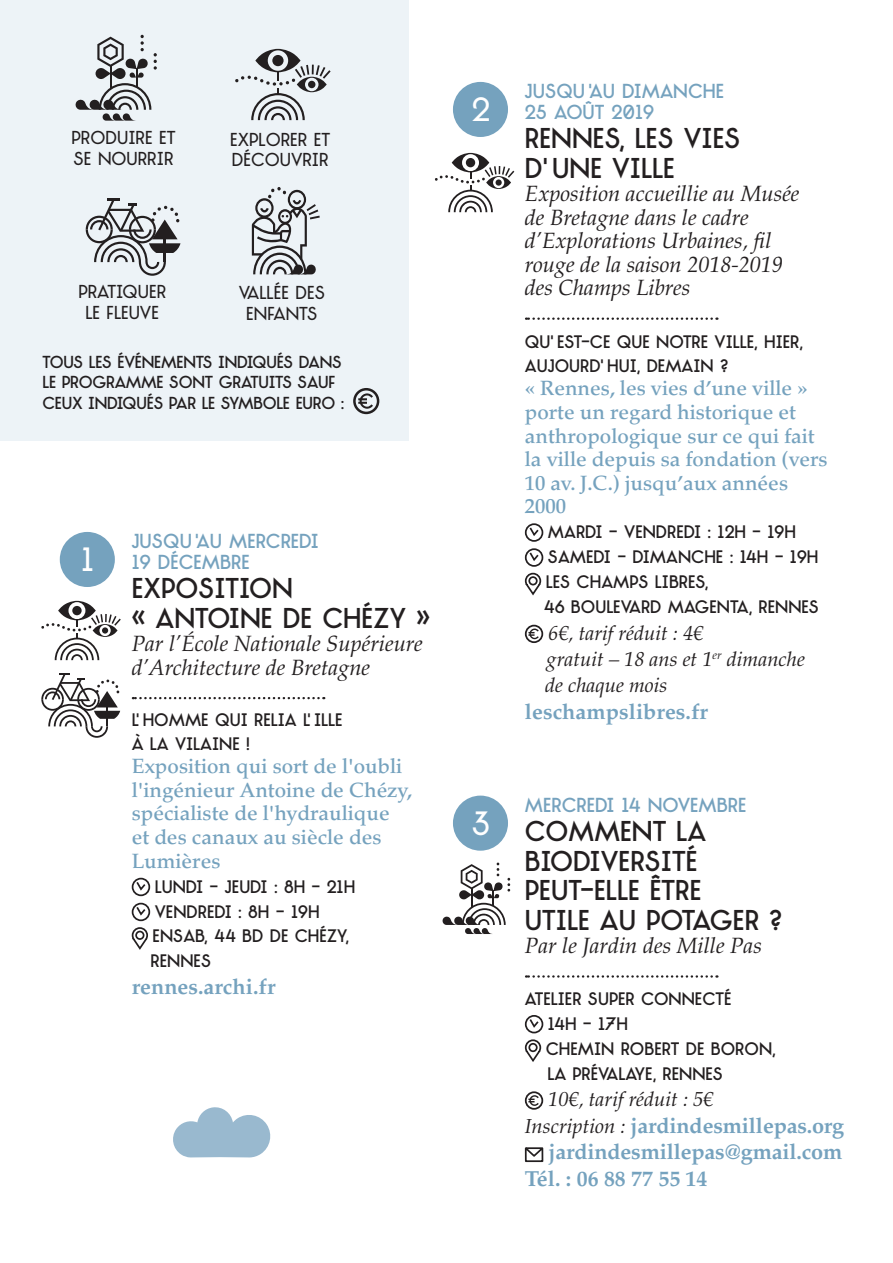
<style>
.page{position:relative;width:893px;height:1263px;background:#fff}
.page>*{position:absolute;margin:0;border:0;box-sizing:border-box;transform-origin:0 0}
.t1{font:31.8px "TJ Evolette A";color:#fff}
.t2{font:700 27px/29.4px "TJ Evolette A";color:#231f20}
.t3{font:italic 21.9px/23.4px "Palatino LT Std";color:#231f20}
.t4{font:700 21.9px "Palatino LT Std";letter-spacing:-.01em;color:#75a2be}
.t5{font:500 20.7px/23.4px "Palatino LT Std";color:#75a2be}
.t6{font:italic 20.4px/26.4px "Palatino LT Std";color:#231f20}
.t7{font:700 19.2px/20.7px "TJ Evolette A";color:#75a2be}
.t8{font:17.7px/20.7px "TJ Evolette A";color:#231f20}
.t9{font:700 17.1px/24.9px "TJ Evolette A";color:#231f20}
.t10{font:700 16.5px/20.7px "TJ Evolette A";letter-spacing:-.015em;color:#231f20}
.s1{font-weight:400;font-style:italic;font-size:20.4px;color:#231f20}
</style>
<div class="page">
<div style="left:0;top:0;width:408px;height:440px;background:#edf3f7"></div>
<svg style="left:41px;top:673px;width:79px;height:65px"></svg>
<svg style="left:235px;top:49px;width:96px;height:71px"></svg>
<svg style="left:86px;top:198px;width:94px;height:78px"></svg>
<svg style="left:75px;top:35px;width:82px;height:86px"></svg>
<svg style="left:252px;top:187px;width:68px;height:88px"></svg>
<div style="left:353px;top:388px;width:26px;height:26px;border:3px solid #231f20;border-radius:50%"></div>
<svg style="left:358px;top:393px;width:15px;height:16px"></svg>
<svg style="left:133px;top:697px;width:191px;height:2px"></svg>
<svg style="left:131px;top:877px;width:20px;height:73px"></svg>
<div style="left:60px;top:532px;width:55px;height:55px;background:#75a2be;border-radius:50%"></div>
<svg style="left:526px;top:975px;width:191px;height:3px"></svg>
<svg style="left:524px;top:1015px;width:20px;height:47px"></svg>
<div style="left:525px;top:1091px;width:18px;height:19px;border:2px solid #231f20;border-radius:50%"></div>
<svg style="left:528px;top:1095px;width:11px;height:11px"></svg>
<svg style="left:524px;top:1147px;width:20px;height:16px"></svg>
<div style="left:453px;top:795px;width:55px;height:56px;background:#75a2be;border-radius:50%"></div>
<svg style="left:41px;top:601px;width:80px;height:59px"></svg>
<svg style="left:526px;top:317px;width:191px;height:3px"></svg>
<svg style="left:524px;top:523px;width:20px;height:73px"></svg>
<div style="left:525px;top:625px;width:18px;height:18px;border:2px solid #231f20;border-radius:50%"></div>
<svg style="left:528px;top:628px;width:11px;height:11px"></svg>
<div style="left:453px;top:82px;width:55px;height:55px;background:#75a2be;border-radius:50%"></div>
<svg style="left:435px;top:153px;width:79px;height:59px"></svg>
<svg style="left:442px;top:862px;width:68px;height:72px"></svg>
<svg style="left:173px;top:1107px;width:98px;height:50px"></svg>
<p class="t8" style="left:72px;top:128px;width:105px">PRODUIRE ET<br>SE NOURRIR</p>
<p class="t8" style="left:230px;top:129px;width:101px">EXPLORER ET<br>DÉCOUVRIR</p>
<p class="t8" style="left:239px;top:283px;width:88px;text-align:center">VALLÉE DES<br>ENFANTS</p>
<p class="t10" style="left:43px;top:352px;width:303px">TOUS LES ÉVÉNEMENTS INDIQUÉS DANS<br>LE PROGRAMME SONT GRATUITS SAUF<br>CEUX INDIQUÉS PAR LE SYMBOLE EURO :</p>
<p class="t8" style="left:78px;top:282px;width:89px;text-align:center">PRATIQUER<br>LE FLEUVE</p>
<h1 class="t1" style="left:81px;top:540px;width:15px">1</h1>
<p class="t7" style="left:132px;top:531px;width:189px">JUSQU 'AU MERCREDI<br>19 DÉCEMBRE</p>
<h2 class="t2" style="left:132px;top:574px;width:300px">EXPOSITION<br>« ANTOINE DE CHÉZY »</h2>
<p class="t3" style="left:132px;top:632px;width:292px">Par l’École Nationale Supérieure d’Architecture de Bretagne</p>
<p class="t9" style="left:132px;top:708px;width:25px">L' HOMME</p>
<p class="t9" style="left:215px;top:708px;width:12px">QUI</p>
<p class="t9" style="left:254px;top:708px;width:10px">RELIA</p>
<p class="t9" style="left:303px;top:708px;width:19px">L' ILLE</p>
<p class="t9" style="left:132px;top:731px;width:54px">À LA VILAINE</p>
<p class="t9" style="left:246px;top:731px;width:5px">!</p>
<p class="t5" style="left:132px;top:755px;width:282px">Exposition qui sort de l'oubli l'ingénieur Antoine de Chézy, spécialiste de l'hydraulique<br>et des canaux au siècle des<br>Lumières</p>
<p class="t9" style="left:153px;top:874px;width:204px">LUNDI - JEUDI : 8H - 21H<br>VENDREDI : 8H - 19H<br>ENSAB</p>
<p class="t9" style="left:204px;top:924px;width:146px">, 44 BD DE CHÉZY,</p>
<p class="t9" style="left:151px;top:949px;width:11px">RENNES</p>
<p class="t4" style="left:132px;top:974px;width:145px">rennes.archi.fr</p>
<h1 class="t1" style="left:472px;top:90px;width:20px">2</h1>
<h1 class="t1" style="left:472px;top:804px;width:20px">3</h1>
<p class="t7" style="left:525px;top:81px;width:201px">JUSQU 'AU DIMANCHE<br>25 AOÛT 2019</p>
<h2 class="t2" style="left:525px;top:124px;width:217px">RENNES, LES VIES<br>D' UNE VILLE</h2>
<p class="t3" style="left:525px;top:182px;width:276px">Exposition accueillie au Musée de Bretagne dans le cadre d’Explorations Urbaines, fil rouge de la saison 2018-2019 des Champs Libres</p>
<p class="t9" style="left:525px;top:330px;width:104px">QU' EST-CE QUE</p>
<p class="t9" style="left:656px;top:330px;width:12px">NOTRE</p>
<p class="t9" style="left:715px;top:330px;width:9px">VILLE</p>
<p class="t9" style="left:754px;top:330px;width:20px">, HIER</p>
<p class="t9" style="left:799px;top:330px;width:5px">,</p>
<p class="t9" style="left:525px;top:353px;width:12px">AUJOURD</p>
<p class="t9" style="left:601px;top:353px;width:58px">' HUI , DEMAIN</p>
<p class="t9" style="left:720px;top:353px;width:10px">?</p>
<p class="t5" style="left:525px;top:377px;width:304px">« Rennes, les vies d’une ville » porte un regard historique et anthropologique sur ce qui fait la ville depuis sa fondation (vers<br>10 av. J.C.) jusqu’aux années<br>2000</p>
<p class="t9" style="left:546px;top:519px;width:274px">MARDI - VENDREDI : 12H - 19H<br>SAMEDI - DIMANCHE : 14H - 19H<br>LES</p>
<p class="t9" style="left:577px;top:569px;width:13px">CHAMPS</p>
<p class="t9" style="left:655px;top:569px;width:10px">LIBRES</p>
<p class="t9" style="left:705px;top:569px;width:5px">,</p>
<p class="t9" style="left:544px;top:594px;width:39px">46 BOULEVARD</p>
<p class="t9" style="left:668px;top:594px;width:13px">MAGENTA</p>
<p class="t9" style="left:749px;top:594px;width:21px">, RENNES</p>
<p class="t6" style="left:545px;top:620px;width:261px">6€, tarif réduit : 4€<br>gratuit – 18 ans et 1<sup>er</sup> dimanche de chaque mois</p>
<p class="t4" style="left:525px;top:699px;width:185px">leschampslibres.fr</p>
<p class="t7" style="left:525px;top:795px;width:223px">MERCREDI 14 NOVEMBRE</p>
<h2 class="t2" style="left:525px;top:817px;width:21px">COMMENT</h2>
<h2 class="t2" style="left:676px;top:817px;width:15px">LA</h2>
<h2 class="t2" style="left:525px;top:846px;width:16px">BIODIVERSITÉ<br>PEUT</h2>
<h2 class="t2" style="left:580px;top:876px;width:26px">-ELLE</h2>
<h2 class="t2" style="left:650px;top:876px;width:26px">ÊTRE</h2>
<h2 class="t2" style="left:525px;top:905px;width:14px">UTILE</h2>
<h2 class="t2" style="left:600px;top:905px;width:63px">AU POTAGER</h2>
<h2 class="t2" style="left:769px;top:905px;width:14px">?</h2>
<p class="t3" style="left:525px;top:934px;width:239px">Par le Jardin des Mille Pas</p>
<p class="t9" style="left:546px;top:986px;width:187px;text-indent:-21px">ATELIER SUPER CONNECTÉ<br>14H - 17H<br>CHEMIN</p>
<p class="t9" style="left:621px;top:1036px;width:11px">ROBERT</p>
<p class="t9" style="left:686px;top:1036px;width:38px">DE BORON</p>
<p class="t9" style="left:772px;top:1036px;width:5px">,</p>
<p class="t9" style="left:547px;top:1061px;width:35px">LA PRÉVALAYE</p>
<p class="t9" style="left:653px;top:1061px;width:21px">, RENNES</p>
<p class="t6" style="left:548px;top:1086px;width:167px">10€, tarif réduit : 5€</p>
<p class="t4" style="left:525px;top:1112px;width:321px"><span class="s1">Inscription :</span> jardindesmillepas.org</p>
<p class="t4" style="left:548px;top:1139px;width:295px">jardindesmillepas@gmail.com</p>
<p class="t4" style="left:525px;top:1165px;width:184px">Tél. : 06 88 77 55 14</p>
</div>
